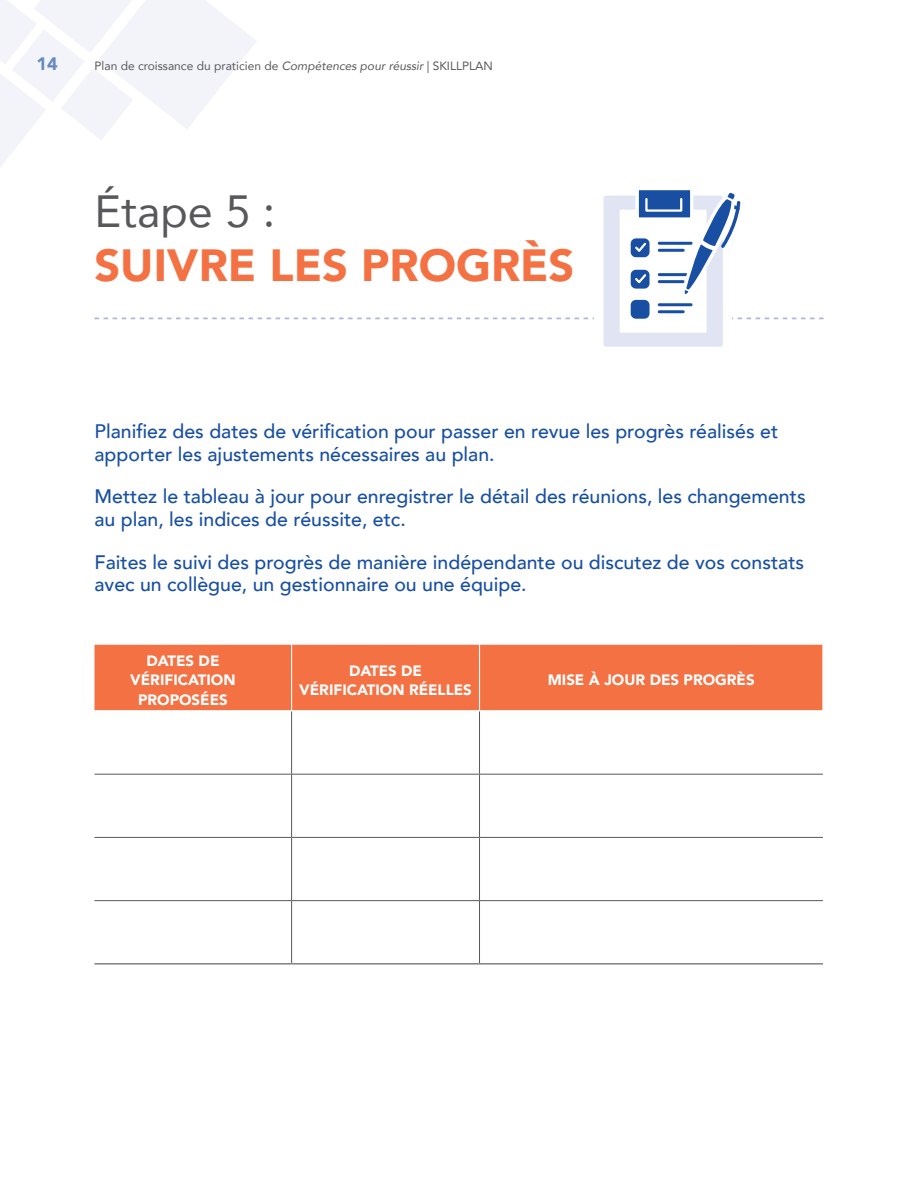
<style>
.page{position:relative;width:918px;height:1188px;background:#fff}
.page>*{position:absolute;margin:0;border:0;box-sizing:border-box;transform-origin:0 0}
.H1_-_MF{font:900 45px/54px "Avenir";color:#f37142}
.Step_Intro{font:500 19.5px/22.5px "Avenir";color:#184fa2}
.t1{font:900 18px "Avenir";color:#184fa2}
.Table_H1{font:900 15px/19.5px "Avenir";color:#fff;text-align:center}
.t2{font:12px "Avenir";color:#57585a}
.s1{font-style:italic}
.s2{font-weight:400;color:#57585a}
</style>
<div class="page">
<svg style="left:0;top:0;width:824px;height:347px"></svg>
<div style="left:94px;top:645px;width:728px;height:65px;background:#f37142"></div>
<hr style="left:291px;top:711px;width:1px;height:63px;background:#57585a">
<hr style="left:479px;top:711px;width:1px;height:63px;background:#57585a">
<hr style="left:291px;top:775px;width:1px;height:62px;background:#57585a">
<hr style="left:479px;top:775px;width:1px;height:62px;background:#57585a">
<hr style="left:291px;top:838px;width:1px;height:62px;background:#57585a">
<hr style="left:479px;top:838px;width:1px;height:62px;background:#57585a">
<hr style="left:291px;top:901px;width:1px;height:62px;background:#57585a">
<hr style="left:479px;top:901px;width:1px;height:62px;background:#57585a">
<hr style="left:291px;top:645px;width:1px;height:65px;background:#fff">
<hr style="left:479px;top:645px;width:1px;height:65px;background:#fff">
<hr style="left:94px;top:774px;width:198px;height:1px;background:#57585a">
<hr style="left:292px;top:774px;width:188px;height:1px;background:#57585a">
<hr style="left:480px;top:774px;width:343px;height:1px;background:#57585a">
<hr style="left:94px;top:837px;width:198px;height:1px;background:#57585a">
<hr style="left:292px;top:837px;width:188px;height:1px;background:#57585a">
<hr style="left:480px;top:837px;width:343px;height:1px;background:#57585a">
<hr style="left:94px;top:900px;width:198px;height:1px;background:#57585a">
<hr style="left:292px;top:900px;width:188px;height:1px;background:#57585a">
<hr style="left:480px;top:900px;width:343px;height:1px;background:#57585a">
<hr style="left:94px;top:963px;width:198px;height:1px;background:#57585a">
<hr style="left:292px;top:963px;width:188px;height:1px;background:#57585a">
<hr style="left:480px;top:963px;width:343px;height:1px;background:#57585a">
<p class="t1" style="left:37px;top:49px;width:23px">14</p>
<p class="t2" style="left:94px;top:57px;width:400px">Plan de croissance du praticien de <span class="s1">Compétences pour réussir</span> | SKILLPLAN</p>
<p class="H1_-_MF" style="left:94px;top:183px;width:481px"><span class="s2">Étape 5 :<br></span>SUIVRE LES PROGRÈS</p>
<p class="Step_Intro" style="left:94px;top:419px;width:685px">Planifiez des dates de vérification pour passer en revue les progrès réalisés et apporter les ajustements nécessaires au plan.</p>
<p class="Step_Intro" style="left:94px;top:484px;width:713px">Mettez le tableau à jour pour enregistrer le détail des réunions, les changements au plan, les indices de réussite, etc.</p>
<p class="Step_Intro" style="left:94px;top:549px;width:711px">Faites le suivi des progrès de manière indépendante ou discutez de vos constats avec un collègue, un gestionnaire ou une équipe.</p>
<p class="Table_H1" style="left:130px;top:650px;width:107px">DATES DE<br>VÉRIFICATION<br>PROPOSÉES</p>
<p class="Table_H1" style="left:299px;top:660px;width:174px">DATES DE<br>VÉRIFICATION RÉELLES</p>
<p class="Table_H1" style="left:548px;top:670px;width:208px">MISE À JOUR DES PROGRÈS</p>
</div>
